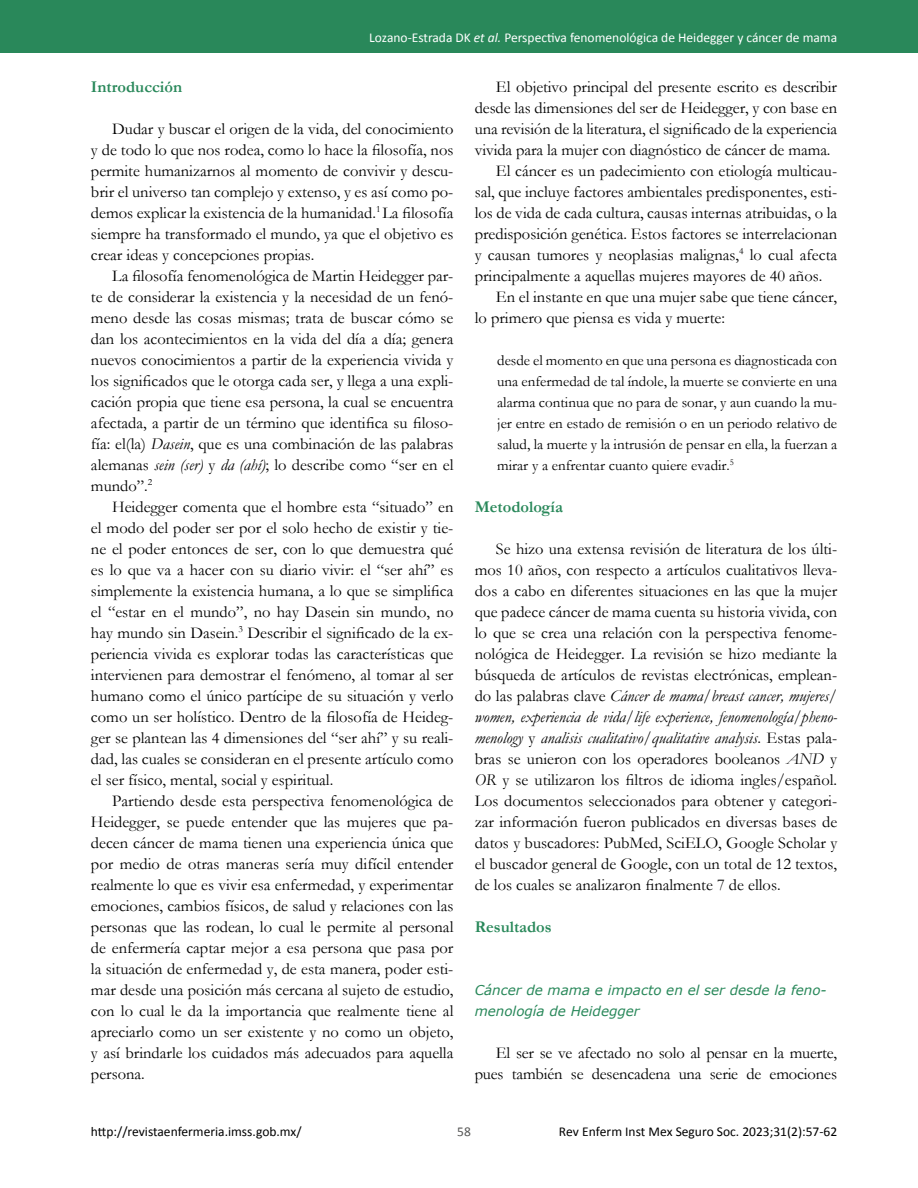
<style>
.page{position:relative;width:918px;height:1188px;background:#fff}
.page>*{position:absolute;margin:0;border:0;box-sizing:border-box;transform-origin:0 0}
.t1{font:16.5px/21px "Garamond";color:#000;text-align:justify}
.t2{font:700 16.5px "Garamond";color:#29885a}
.t3{font:15px/21px "Garamond";color:#000;text-align:justify}
.t4{font:13.5px "Calibri";color:#000}
.t5{font:13.5px "Calibri";color:#fff}
.t6{font:italic 13.5px/21px "Verdana";color:#29885a}
.t7{font:13.5px "Calibri";color:#575756}
.s1{font-style:italic}
</style>
<div class="page">
<div style="left:0;top:0;width:918px;height:53px;background:#29885a"></div>
<p class="t5" style="left:369px;top:29px;width:469px">Lozano-Estrada DK <span class="s1">et al.</span> Perspectiva fenomenológica de Heidegger y cáncer de mama</p>
<p class="t2" style="left:91px;top:75px;width:93px">Introducción</p>
<p class="t1" style="left:91px;top:118px;width:364px;text-indent:21px">Dudar y buscar el origen de la vida, del conocimiento y de todo lo que nos rodea, como lo hace la filosofía, nos permite humanizarnos al momento de convivir y descu&shy;brir el universo tan complejo y extenso, y es así como po&shy;demos explicar la existencia de la humanidad.<sup>1</sup> La filosofía siempre ha transformado el mundo, ya que el objetivo es crear ideas y concepciones propias.</p>
<p class="t1" style="left:91px;top:265px;width:364px;text-indent:21px">La filosofía fenomenológica de Martin Heidegger par&shy;te de considerar la existencia y la necesidad de un fenó&shy;meno desde las cosas mismas; trata de buscar cómo se dan los acontecimientos en la vida del día a día; genera nuevos conocimientos a partir de la experiencia vivida y los significados que le otorga cada ser, y llega a una expli&shy;cación propia que tiene esa persona, la cual se encuentra afectada, a partir de un término que identifica su filoso&shy;fía: el(la) <span class="s1">Dasein</span>, que es una combinación de las palabras alemanas <span class="s1">sein (ser)</span> y <span class="s1">da (ahí)</span>; lo describe como “ser en el mundo”.<sup>2</sup></p>
<p class="t1" style="left:91px;top:496px;width:364px;text-indent:21px">Heidegger comenta que el hombre esta “situado” en el modo del poder ser por el solo hecho de existir y tie&shy;ne el poder entonces de ser, con lo que demuestra qué es lo que va a hacer con su diario vivir: el “ser ahí” es simplemente la existencia humana, a lo que se simplifica el “estar en el mundo”, no hay Dasein sin mundo, no hay mundo sin Dasein.<sup>3</sup> Describir el significado de la ex&shy;periencia vivida es explorar todas las características que intervienen para demostrar el fenómeno, al tomar al ser humano como el único partícipe de su situación y verlo como un ser holístico. Dentro de la filosofía de Heideg&shy;ger se plantean las 4 dimensiones del “ser ahí” y su reali&shy;dad, las cuales se consideran en el presente artículo como el ser físico, mental, social y espiritual.</p>
<p class="t1" style="left:91px;top:790px;width:364px;text-indent:21px">Partiendo desde esta perspectiva fenomenológica de Heidegger, se puede entender que las mujeres que pa&shy;decen cáncer de mama tienen una experiencia única que por medio de otras maneras sería muy difícil entender realmente lo que es vivir esa enfermedad, y experimentar emociones, cambios físicos, de salud y relaciones con las personas que las rodean, lo cual le permite al personal de enfermería captar mejor a esa persona que pasa por la situación de enfermedad y, de esta manera, poder esti&shy;mar desde una posición más cercana al sujeto de estudio, con lo cual le da la importancia que realmente tiene al apreciarlo como un ser existente y no como un objeto, y así brindarle los cuidados más adecuados para aquella persona.</p>
<p class="t1" style="left:496px;top:76px;width:343px">El objetivo principal del presente escrito es describir</p>
<p class="t1" style="left:475px;top:97px;width:364px">desde las dimensiones del ser de Heidegger, y con base en</p>
<p class="t1" style="left:475px;top:118px;width:364px">una revisión de la literatura, el significado de la experiencia</p>
<p class="t1" style="left:475px;top:139px;width:357px">vivida para la mujer con diagnóstico de cáncer de mama.</p>
<p class="t1" style="left:496px;top:160px;width:343px">El cáncer es un padecimiento con etiología multicau-</p>
<p class="t1" style="left:475px;top:181px;width:364px">sal, que incluye factores ambientales predisponentes, esti-</p>
<p class="t1" style="left:475px;top:202px;width:364px">los de vida de cada cultura, causas internas atribuidas, o la</p>
<p class="t1" style="left:475px;top:223px;width:364px">predisposición genética. Estos factores se interrelacionan</p>
<p class="t1" style="left:475px;top:244px;width:364px">y causan tumores y neoplasias malignas,<sup>4</sup> lo cual afecta</p>
<p class="t1" style="left:475px;top:265px;width:349px">principalmente a aquellas mujeres mayores de 40 años.</p>
<p class="t1" style="left:496px;top:286px;width:343px">En el instante en que una mujer sabe que tiene cáncer,</p>
<p class="t1" style="left:475px;top:307px;width:252px">lo primero que piensa es vida y muerte:</p>
<p class="t3" style="left:497px;top:349px;width:341px">desde el momento en que una persona es diagnosticada con una enfermedad de tal índole, la muerte se convierte en una alarma continua que no para de sonar, y aun cuando la mu&shy;jer entre en estado de remisión o en un periodo relativo de salud, la muerte y la intrusión de pensar en ella, la fuerzan a mirar y a enfrentar cuanto quiere evadir.<sup>5</sup></p>
<p class="t2" style="left:475px;top:495px;width:90px">Metodología</p>
<p class="t1" style="left:475px;top:538px;width:364px;text-indent:21px">Se hizo una extensa revisión de literatura de los últi&shy;mos 10 años, con respecto a artículos cualitativos lleva&shy;dos a cabo en diferentes situaciones en las que la mujer que padece cáncer de mama cuenta su historia vivida, con lo que se crea una relación con la perspectiva fenome&shy;nológica de Heidegger. La revisión se hizo mediante la búsqueda de artículos de revistas electrónicas, emplean&shy;do las palabras clave <span class="s1">Cáncer de mama/breast cancer, mujeres/ women, experiencia de vida/life experience, fenomenología/pheno&shy;menology</span> y <span class="s1">analisis cualitativo/qualitative analysis</span>. Estas pala&shy;bras se unieron con los operadores booleanos <span class="s1">AND</span> y <span class="s1">OR</span> y se utilizaron los filtros de idioma ingles/español.<br>Los documentos seleccionados para obtener y categori&shy;zar información fueron publicados en diversas bases de datos y buscadores: PubMed, SciELO, Google Scholar y el buscador general de Google, con un total de 12 textos, de los cuales se analizaron finalmente 7 de ellos.</p>
<p class="t2" style="left:475px;top:915px;width:79px">Resultados</p>
<p class="t6" style="left:475px;top:979px;width:353px">Cáncer de mama e impacto en el ser desde la feno&shy;menología de Heidegger</p>
<p class="t1" style="left:475px;top:1042px;width:364px;text-align:right">El ser se ve afectado no solo al pensar en la muerte, pues también se desencadena una serie de emociones</p>
<p class="t4" style="left:91px;top:1123px;width:212px">http://revistaenfermeria.imss.gob.mx/</p>
<p class="t7" style="left:457px;top:1123px;width:15px">58</p>
<p class="t4" style="left:559px;top:1123px;width:280px">Rev Enferm Inst Mex Seguro Soc. 2023;31(2):57-62</p>
</div>
